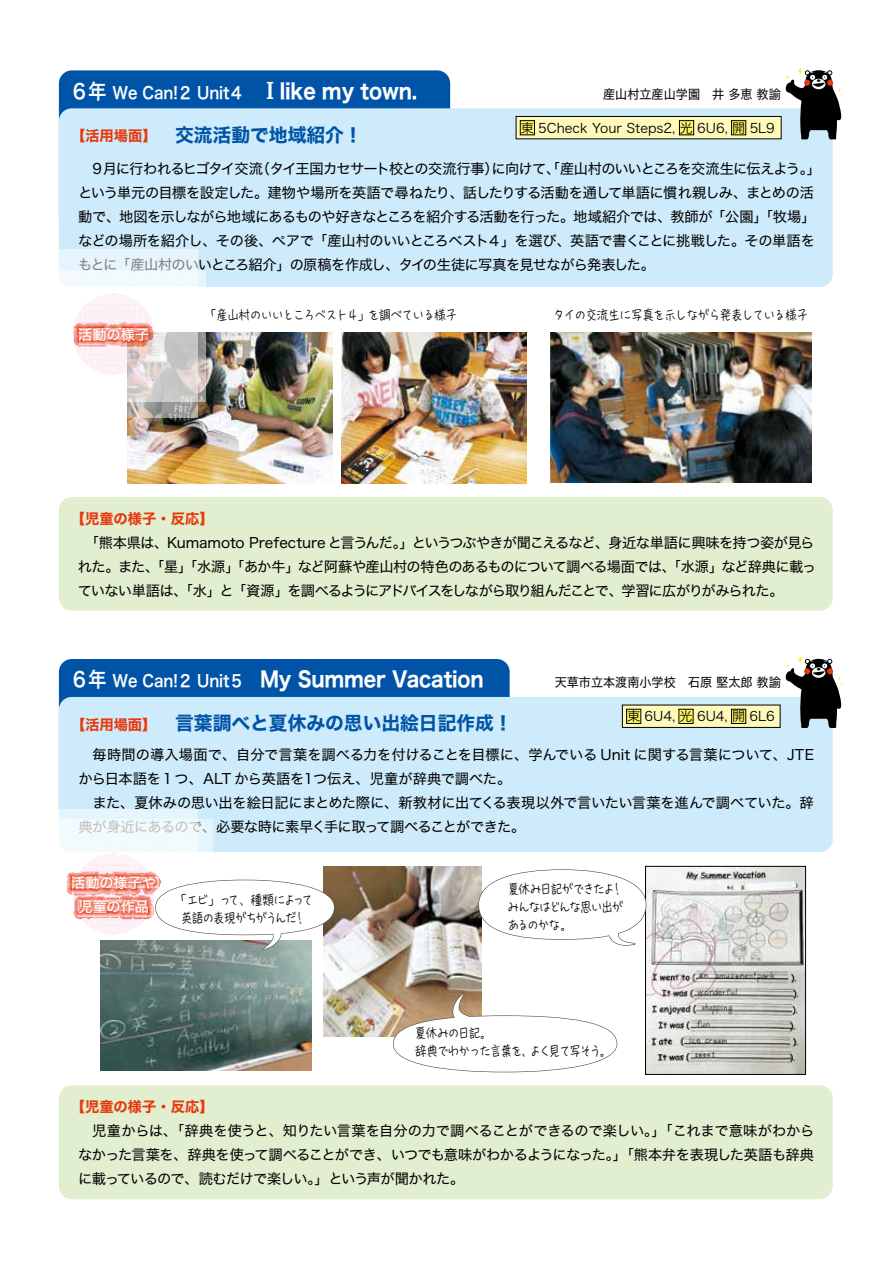
<style>
.page{position:relative;width:893px;height:1263px;background:#fff}
.page>*{position:absolute;margin:0;border:0;box-sizing:border-box;transform-origin:0 0}
.t1{font:21px "Hira Kaku Std W7";letter-spacing:-.01em;color:#fff;scale:.9 1}
.t2{font:20.55px "Hira Kaku Std W6";color:#fff;scale:.9 1}
.t3{font:18.75px "Hira Kaku Std W7";color:#0054a7}
.t4{font:16.5px "Hira Kaku Std W6";letter-spacing:-.01em;color:#fff;scale:.9 1}
.t5{font:14.25px/24px "Hira Kaku Std W4";letter-spacing:-.04em;color:#000}
.t6{font:14.25px/24px "Hira Kaku Std W4";letter-spacing:-.005em;color:#000}
.t7{font:14.25px "Hira Kaku Std W4";letter-spacing:-.02em;color:#000}
.t8{font:14.25px "Hira Kaku Std W4";letter-spacing:-.06em;color:#000}
.t9{font:14.25px "Hira Kaku Std W7";letter-spacing:.005em;color:#e8380d}
.t10{font:14.25px "Hira Kaku Std W4";letter-spacing:-.015em;color:#000}
.t11{font:14.25px/24px "Hira Kaku Std W5";color:#fff;text-align:center}
.t12{font:13.65px/18px "Cook Hand Std R";letter-spacing:-.1em;color:#000;scale:.88 1}
.t13{font:13.65px/18px "Cook Hand Std R";letter-spacing:-.125em;color:#000;scale:.88 1}
.t14{font:13.65px "Cook Hand Std R";letter-spacing:-.075em;color:#000;scale:.88 1}
.t15{font:13.65px/18px "Cook Hand Std R";letter-spacing:-.18em;color:#000;scale:.88 1}
.t16{font:13.65px "Cook Hand Std R";letter-spacing:-.12em;color:#000;scale:.88 1}
.t17{font:13.65px "Cook Hand Std R";letter-spacing:-.07em;color:#000;scale:.88 1}
.t18{font:13.2px "Hira Kaku Std W3";color:#000}
.t19{font:13.05px "Hira Kaku Std W3";color:#000}
.t20{font:12.75px "Hira Kaku Std W4";color:#000;scale:.95 1}
.s1{font-family:"Bell Gothic Std";font-weight:900;font-size:23.25px}
</style>
<div class="page">
<img style="left:647px;top:868px;width:157px;height:205px">
<div style="left:645px;top:866px;width:161px;height:209px;border:1px solid #000"></div>
<img style="left:342px;top:332px;width:184px;height:151px">
<img style="left:128px;top:332px;width:204px;height:151px">
<div style="left:59px;top:70px;width:391px;height:162px;background:#0054a7;border-radius:13px"></div>
<div style="left:59px;top:108px;width:774px;height:179px;background:#ceebfb;border-radius:13px"></div>
<div style="left:59px;top:497px;width:774px;height:114px;background:#e1eecf;border-radius:13px"></div>
<svg style="left:785px;top:67px;width:58px;height:72px"></svg>
<img style="left:59px;top:249px;width:139px;height:169px">
<img style="left:59px;top:271px;width:147px;height:130px">
<div style="left:516px;top:116px;width:265px;height:23px;background:#fffabc"></div>
<div style="left:516px;top:116px;width:265px;height:23px;border:1px solid #000"></div>
<div style="left:520px;top:121px;width:14px;height:14px;background:#fff462"></div>
<div style="left:520px;top:120px;width:15px;height:15px;border:1px solid #000"></div>
<div style="left:679px;top:121px;width:15px;height:14px;background:#fff462"></div>
<div style="left:679px;top:120px;width:15px;height:15px;border:1px solid #000"></div>
<div style="left:731px;top:121px;width:15px;height:14px;background:#fff462"></div>
<div style="left:731px;top:120px;width:15px;height:15px;border:1px solid #000"></div>
<div style="left:59px;top:659px;width:451px;height:162px;background:#0054a7;border-radius:13px"></div>
<div style="left:59px;top:697px;width:774px;height:155px;background:#ceebfb;border-radius:13px"></div>
<div style="left:59px;top:1085px;width:774px;height:114px;background:#e1eecf;border-radius:13px"></div>
<svg style="left:785px;top:655px;width:58px;height:73px"></svg>
<img style="left:59px;top:809px;width:139px;height:168px">
<img style="left:59px;top:819px;width:153px;height:154px">
<div style="left:622px;top:705px;width:158px;height:22px;background:#fffabc"></div>
<div style="left:622px;top:705px;width:158px;height:23px;border:1px solid #000"></div>
<div style="left:627px;top:709px;width:14px;height:14px;background:#fff462"></div>
<div style="left:626px;top:709px;width:15px;height:15px;border:1px solid #000"></div>
<div style="left:679px;top:709px;width:14px;height:14px;background:#fff462"></div>
<div style="left:679px;top:709px;width:14px;height:15px;border:1px solid #000"></div>
<div style="left:731px;top:709px;width:15px;height:14px;background:#fff462"></div>
<div style="left:731px;top:709px;width:15px;height:15px;border:1px solid #000"></div>
<img style="left:551px;top:332px;width:260px;height:151px">
<img style="left:101px;top:941px;width:211px;height:130px">
<img style="left:323px;top:867px;width:158px;height:169px">
<svg style="left:261px;top:932px;width:25px;height:19px"></svg>
<div style="left:156px;top:880px;width:178px;height:54px;background:#fff;border-radius:50%"></div>
<svg style="left:605px;top:924px;width:31px;height:22px"></svg>
<div style="left:479px;top:870px;width:167px;height:69px;background:#fff;border-radius:50%"></div>
<svg style="left:451px;top:992px;width:22px;height:28px"></svg>
<div style="left:394px;top:1016px;width:223px;height:56px;background:#fff;border-radius:50%"></div>
<h2 class="t2" style="left:70px;top:75px;width:42px">６年</h2>
<p class="t9" style="left:71px;top:125px;width:87px">【活用場面【</p>
<h1 class="t1" style="left:266px;top:74px;width:169px"><span class="s1">I</span> like my town.</h1>
<p class="t4" style="left:113px;top:80px;width:148px">We Can ２! Unit４</p>
<h3 class="t3" style="left:175px;top:120px;width:189px">交流活動で地域紹介！</h3>
<p class="t20" style="left:603px;top:84px;width:188px">産山村立産山学園　井多恵教諭</p>
<p class="t18" style="left:521px;top:118px;width:256px">東 5Check Your Steps2, 光 6U6, 開 5L9</p>
<p class="t5" style="left:78px;top:157px;width:739px">　9月に行われるヒゴタイ交流<br>という単元の目標を設定した。建物や場所を英語で尋ねたり、話したりする活動を通して単語に慣れ親しみ、まとめの活動で、地図を示しながら地域にあるものや好きなところを紹介する活動を行った。地域紹介では、教師が「公園」「牧場「などの場所を紹介し、その後、ペアで「産山村のいいところベスト４」を選び、英語で書くことに挑戦した。その単語をもとに「産山村のいいところ紹介」の原稿を作成し、タイの生徒に写真を見せながら発表した。</p>
<p class="t8" style="left:492px;top:158px;width:331px">に向けて、「産山村のいいところを交流生に伝えよう「。</p>
<p class="t8" style="left:256px;top:158px;width:244px">（タイ王国カセサート校との交流行事）</p>
<p class="t11" style="left:78px;top:323px;width:73px">活動の様子</p>
<p class="t17" style="left:368px;top:307px;width:104px">を調べている様子</p>
<p class="t12" style="left:205px;top:305px;width:189px">「産山村のいいところベスト４」</p>
<p class="t14" style="left:553px;top:307px;width:292px">タイの交流生に写真を示しながら発表している様子</p>
<p class="t9" style="left:71px;top:507px;width:144px">【児童の様子・反応【</p>
<p class="t5" style="left:78px;top:530px;width:740px">　「熊本県は、Kumamoto Prefecture と言うんだ。」というつぶやきが聞こえるなど、身近な単語に興味を持つ姿が見られた。また、「星」「水源」「あか牛」など阿蘇や産山村の特色のあるものについて調べる場面では、「水源」など辞典に載っていない単語は、「水」と「資源」を調べるようにアドバイスをしながら取り組んだことで、学習に広がりがみられた。</p>
<h2 class="t2" style="left:70px;top:664px;width:42px">６年</h2>
<p class="t9" style="left:71px;top:713px;width:87px">【活用場面【</p>
<p class="t6" style="left:313px;top:743px;width:502px;text-indent:-235px">　毎時間の導入場面で、自分で言葉を調べる力を付けることを目標に、学んでいる Unit に関する言葉について、JTEつ伝え、児童が辞典で調べた。</p>
<h1 class="t1" style="left:260px;top:663px;width:250px">My Summer Vacation</h1>
<p class="t4" style="left:113px;top:668px;width:147px">We Can ２! Unit５</p>
<p class="t20" style="left:555px;top:673px;width:239px">天草市立本渡南小学校　石原堅太郎教諭</p>
<p class="t19" style="left:627px;top:706px;width:149px">東 6U4, 光 6U4, 開 6L6</p>
<h3 class="t3" style="left:175px;top:708px;width:339px">言葉調べと夏休みの思い出絵日記作成！</h3>
<p class="t10" style="left:78px;top:768px;width:228px">から日本語を1つ、ALT から英語を</p>
<p class="t7" style="left:93px;top:792px;width:723px">また、夏休みの思い出を絵日記にまとめた際に、新教材に出てくる表現以外で言いたい言葉を進んで調べていた。辞</p>
<p class="t5" style="left:78px;top:815px;width:449px">典が身近にあるので、必要な時に素早く手に取って調べることができた。</p>
<p class="t5" style="left:301px;top:767px;width:16px">１</p>
<p class="t11" style="left:71px;top:871px;width:87px">活動の様子や児童の作品</p>
<p class="t15" style="left:294px;top:890px;width:24px;text-indent:-119px">「エビ」って、種類によって!</p>
<p class="t16" style="left:181px;top:909px;width:134px">英語の表現がちがうんだ</p>
<p class="t13" style="left:507px;top:879px;width:133px">夏休み日記ができたよみんなはどんな思い出があるのかな。</p>
<p class="t12" style="left:611px;top:879px;width:15px">!</p>
<p class="t12" style="left:414px;top:1023px;width:225px">夏休みの日記。<br>辞典でわかった言葉をよく見て写そう。</p>
<p class="t12" style="left:522px;top:1041px;width:15px">、</p>
<p class="t9" style="left:71px;top:1096px;width:144px">【児童の様子・反応【</p>
<p class="t5" style="left:78px;top:1119px;width:738px;text-align:justify">　児童からは、「辞典を使うと、知りたい言葉を自分の力で調べることができるので楽しい。」「これまで意味がわからなかった言葉を、辞典を使って調べることができ、いつでも意味がわかるようになった。」「熊本弁を表現した英語も辞典に載っているので、読むだけで楽しい。」という声が聞かれた。</p>
</div>
